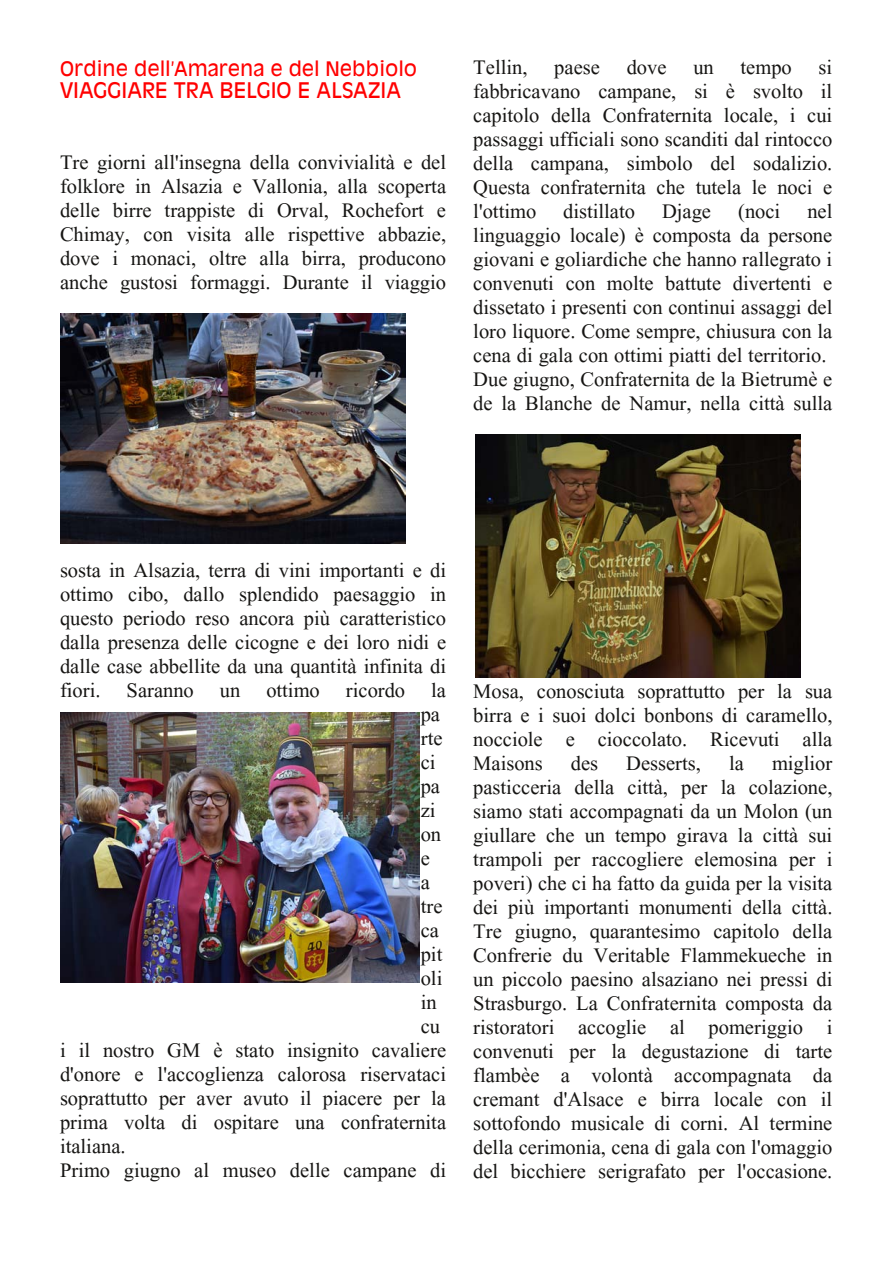
<style>
.page{position:relative;width:893px;height:1263px;background:#fff}
.page>*{position:absolute;margin:0;border:0;box-sizing:border-box;transform-origin:0 0}
.t1{font:25.5px/24px "Aparajita";color:#161513;text-align:justify}
.t2{font:21px "Antique Olive";color:#f00}
.t3{font:19.5px "Antique Olive";color:#f00}
</style>
<div class="page">
<img style="left:60px;top:313px;width:345px;height:230px">
<img style="left:476px;top:435px;width:324px;height:242px">
<img style="left:60px;top:712px;width:360px;height:271px">
<p class="t3" style="left:60px;top:57px;width:359px">Ordine dell’Amarena e del Nebbiolo</p>
<p class="t2" style="left:60px;top:78px;width:343px">VIAGGIARE TRA BELGIO E ALSAZIA</p>
<p class="t1" style="left:60px;top:152px;width:388px">Tre giorni all'insegna della convivialità e del folklore in Alsazia e Vallonia, alla scoperta delle birre trappiste di Orval, Rochefort e Chimay, con visita alle rispettive abbazie, dove i monaci, oltre alla birra, producono anche gustosi formaggi. Durante il viaggio</p>
<p class="t1" style="left:473px;top:58px;width:361px;text-align:left">Tellin, paese dove un tempo si fabbricavano campane, si è svolto il capitolo della Confraternita locale, i cui passaggi ufficiali sono scanditi dal rintocco della campana, simbolo del sodalizio.<br>Questa confraternita che tutela le noci e l'ottimo distillato Djage (noci nel linguaggio locale) è composta da persone giovani e goliardiche che hanno rallegrato i convenuti con molte battute divertenti e dissetato i presenti con continui assaggi del loro liquore. Come sempre, chiusura con la cena di gala con ottimi piatti del territorio.<br>Due giugno, Confraternita de la Bietrumè e de la Blanche de Namur, nella città sulla</p>
<p class="t1" style="left:60px;top:560px;width:388px">sosta in Alsazia, terra di vini importanti e di</p>
<p class="t1" style="left:60px;top:584px;width:388px">ottimo cibo, dallo splendido paesaggio in</p>
<p class="t1" style="left:60px;top:608px;width:388px">questo periodo reso ancora più caratteristico</p>
<p class="t1" style="left:60px;top:632px;width:388px">dalla presenza delle cicogne e dei loro nidi e</p>
<p class="t1" style="left:60px;top:656px;width:388px">dalle case abbellite da una quantità infinita di</p>
<p class="t1" style="left:60px;top:680px;width:388px">fiori. Saranno un ottimo ricordo la</p>
<p class="t1" style="left:421px;top:704px;width:21px">pa</p>
<p class="t1" style="left:421px;top:728px;width:23px">rte</p>
<p class="t1" style="left:421px;top:752px;width:16px">ci</p>
<p class="t1" style="left:421px;top:776px;width:21px">pa</p>
<p class="t1" style="left:421px;top:800px;width:16px">zi</p>
<p class="t1" style="left:421px;top:824px;width:22px">on</p>
<p class="t1" style="left:421px;top:848px;width:11px">e</p>
<p class="t1" style="left:421px;top:872px;width:11px">a</p>
<p class="t1" style="left:421px;top:896px;width:23px">tre</p>
<p class="t1" style="left:421px;top:920px;width:20px">ca</p>
<p class="t1" style="left:421px;top:944px;width:23px">pit</p>
<p class="t1" style="left:421px;top:968px;width:23px">oli</p>
<p class="t1" style="left:421px;top:992px;width:17px">in</p>
<p class="t1" style="left:421px;top:1016px;width:21px">cu</p>
<p class="t1" style="left:60px;top:1040px;width:388px">i il nostro GM è stato insignito cavaliere</p>
<p class="t1" style="left:60px;top:1064px;width:388px">d'onore e l'accoglienza calorosa riservataci</p>
<p class="t1" style="left:60px;top:1088px;width:388px">soprattutto per aver avuto il piacere per la</p>
<p class="t1" style="left:60px;top:1112px;width:388px">prima volta di ospitare una confraternita</p>
<p class="t1" style="left:60px;top:1136px;width:67px">italiana.</p>
<p class="t1" style="left:60px;top:1160px;width:388px">Primo giugno al museo delle campane di</p>
<p class="t1" style="left:473px;top:682px;width:361px">Mosa, conosciuta soprattutto per la sua birra e i suoi dolci bonbons di caramello, nocciole e cioccolato. Ricevuti alla Maisons des Desserts, la miglior pasticceria della città, per la colazione, siamo stati accompagnati da un Molon (un giullare che un tempo girava la città sui trampoli per raccogliere elemosina per i poveri) che ci ha fatto da guida per la visita dei più importanti monumenti della città.<br>Tre giugno, quarantesimo capitolo della Confrerie du Veritable Flammekueche in un piccolo paesino alsaziano nei pressi di Strasburgo. La Confraternita composta da ristoratori accoglie al pomeriggio i convenuti per la degustazione di tarte flambèe a volontà accompagnata da cremant d'Alsace e birra locale con il sottofondo musicale di corni. Al termine della cerimonia, cena di gala con l'omaggio del bicchiere serigrafato per l'occasione.</p>
</div>
